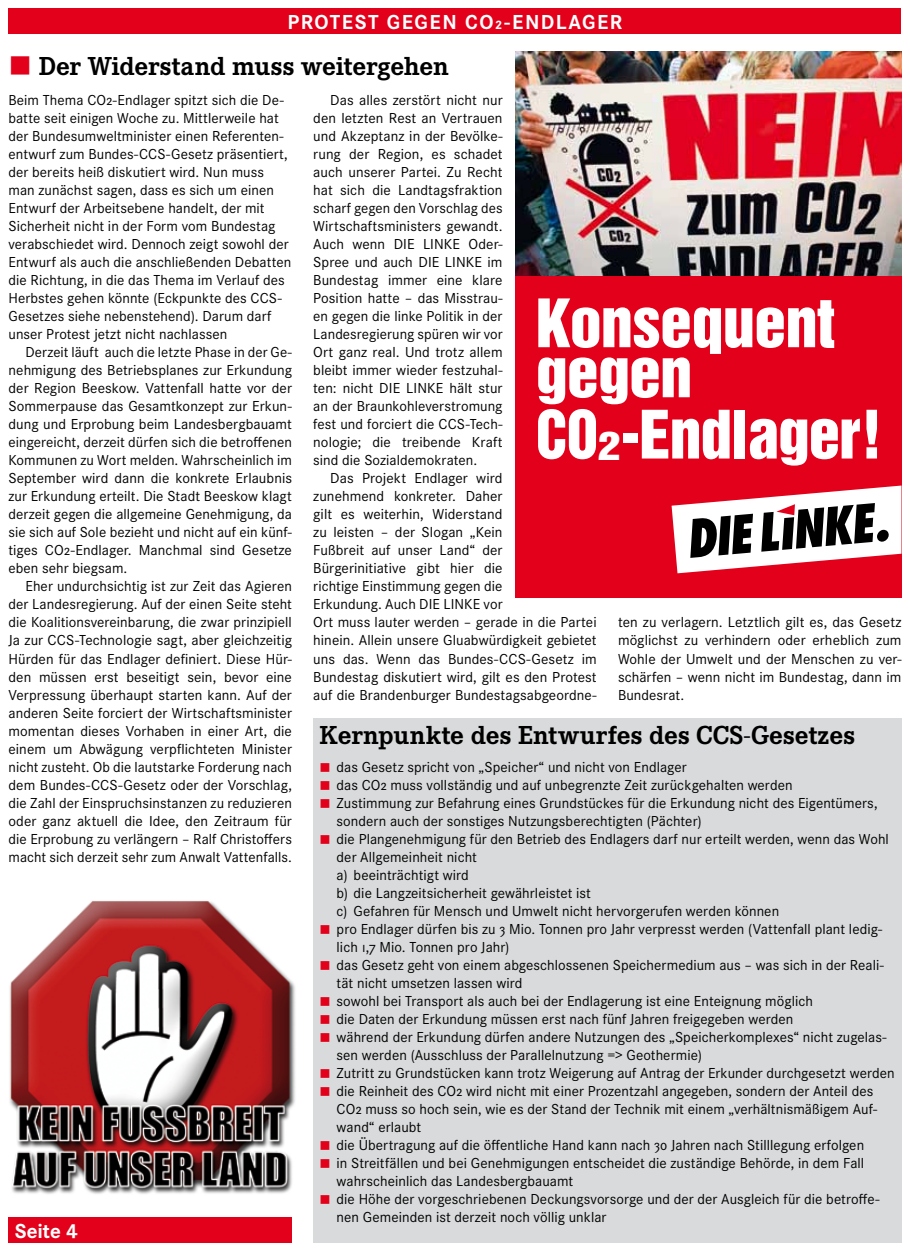
<style>
.page{position:relative;width:910px;height:1251px;background:#fff}
.page>*{position:absolute;margin:0;border:0;box-sizing:border-box;transform-origin:0 0}
.t1{font:61.05px/49.9px "Helvetica Inserat";letter-spacing:-.015em;color:#fff;scale:1.05 1}
.t2{font:61.05px "Helvetica Inserat";letter-spacing:-.015em;color:#fff;scale:.94 1}
.t3{font:700 27px "Corporate E";color:#000}
.t4{font:700 21px "Corporate S";letter-spacing:.07em;color:#fff}
.t5{font:15px/18px "Corporate S";letter-spacing:.005em;color:#000;text-align:justify}
.s1{color:#e2001a}
.s2{font-size:35.55px}
</style>
<div class="page">
<img style="left:9px;top:900px;width:286px;height:294px">
<img style="left:515px;top:51px;width:386px;height:225px">
<div style="left:515px;top:276px;width:386px;height:321px;background:#e2001a"></div>
<svg style="left:672px;top:485px;width:229px;height:88px"></svg>
<div style="left:9px;top:9px;width:892px;height:25px;background:#e2001a"></div>
<div style="left:313px;top:717px;width:588px;height:525px;background:#d9dadb"></div>
<div style="left:9px;top:1216px;width:283px;height:26px;background:#e2001a"></div>
<h3 class="t4" style="left:288px;top:10px;width:336px">PROTEST GEGEN CO₂-ENDLAGER</h3>
<h2 class="t3" style="left:9px;top:51px;width:442px"><span class="s1">■</span> Der Widerstand muss weitergehen</h2>
<p class="t5" style="left:9px;top:91px;width:284px;text-align:left">Beim Thema CO2-Endlager spitzt sich die De&shy;batte seit einigen Woche zu. Mittlerweile hat der Bundesumweltminister einen Referenten&shy;entwurf zum Bundes-CCS-Gesetz präsentiert, der bereits heiß diskutiert wird. Nun muss man zunächst sagen, dass es sich um einen Entwurf der Arbeitsebene handelt, der mit Sicherheit nicht in der Form vom Bundestag verabschiedet wird. Dennoch zeigt sowohl der Entwurf als auch die anschließenden Debatten die Richtung, in die das Thema im Verlauf des Herbstes gehen könnte (Eckpunkte des CCS-Gesetzes siehe nebenstehend). Darum darf unser Protest jetzt nicht nachlassen</p>
<p class="t5" style="left:9px;top:343px;width:285px;text-indent:17px">Derzeit läuft auch die letzte Phase in der Ge&shy;nehmigung des Betriebsplanes zur Erkundung der Region Beeskow. Vattenfall hatte vor der Sommerpause das Gesamtkonzept zur Erkun&shy;dung und Erprobung beim Landesbergbauamt eingereicht, derzeit dürfen sich die betroffenen Kommunen zu Wort melden. Wahrscheinlich im September wird dann die konkrete Erlaubnis zur Erkundung erteilt. Die Stadt Beeskow klagt derzeit gegen die allgemeine Genehmigung, da sie sich auf Sole bezieht und nicht auf ein künf&shy;tiges CO2-Endlager. Manchmal sind Gesetze eben sehr biegsam.</p>
<p class="t5" style="left:9px;top:577px;width:285px;text-indent:17px">Eher undurchsichtig ist zur Zeit das Agieren der Landesregierung. Auf der einen Seite steht die Koalitionsvereinbarung, die zwar prinzipiell Ja zur CCS-Technologie sagt, aber gleichzeitig Hürden für das Endlager definiert. Diese Hür&shy;den müssen erst beseitigt sein, bevor eine Verpressung überhaupt starten kann. Auf der anderen Seite forciert der Wirtschaftsminister momentan dieses Vorhaben in einer Art, die einem um Abwägung verpflichteten Minister nicht zusteht. Ob die lautstarke Forderung nach dem Bundes-CCS-Gesetz oder der Vorschlag, die Zahl der Einspruchsinstanzen zu reduzieren oder ganz aktuell die Idee, den Zeitraum für die Erprobung zu verlängern – Ralf Christoffers macht sich derzeit sehr zum Anwalt Vattenfalls.</p>
<p class="t5" style="left:313px;top:91px;width:191px;text-indent:17px">Das alles zerstört nicht nur den letzten Rest an Vertrauen und Akzeptanz in der Bevölke&shy;rung der Region, es schadet auch unserer Partei. Zu Recht hat sich die Landtagsfraktion scharf gegen den Vorschlag des Wirtschaftsministers gewandt.<br>Auch wenn DIE LINKE Oder-Spree und auch DIE LINKE im Bundestag immer eine klare Position hatte – das Misstrau&shy;en gegen die linke Politik in der Landesregierung spüren wir vor Ort ganz real. Und trotz allem bleibt immer wieder festzuhal&shy;ten: nicht DIE LINKE hält stur an der Braunkohleverstromung fest und forciert die CCS-Tech&shy;nologie; die treibende Kraft sind die Sozialdemokraten.</p>
<p class="t5" style="left:313px;top:469px;width:285px;text-align:left;text-indent:17px">Das Projekt Endlager wird<br>zunehmend konkreter. Daher<br>gilt es weiterhin, Widerstand<br>zu leisten – der Slogan „Kein<br>Fußbreit auf unser Land“ der Bürgerinitiative gibt hier die<br>richtige Einstimmung gegen die<br>Erkundung. Auch DIE LINKE vor<br>Ort muss lauter werden – gerade in die Partei hinein. Allein unsere Gluabwürdigkeit gebietet uns das. Wenn das Bundes-CCS-Gesetz im Bundestag diskutiert wird, gilt es den Protest auf die Brandenburger Bundestagsabgeordne-</p>
<h2 class="t3" style="left:320px;top:719px;width:537px">Kernpunkte des Entwurfes des CCS-Gesetzes</h2>
<p class="t5" style="left:337px;top:757px;width:560px;text-align:left">das Gesetz spricht von „Speicher“ und nicht von Endlager<br>das CO2 muss vollständig und auf unbegrenzte Zeit zurückgehalten werden<br>Zustimmung zur Befahrung eines Grundstückes für die Erkundung nicht des Eigentümers, sondern auch der sonstiges Nutzungsberechtigten (Pächter)<br>die Plangenehmigung für den Betrieb des Endlagers darf nur erteilt werden, wenn das Wohl der Allgemeinheit nicht<br>a) beeinträchtigt wird<br>b) die Langzeitsicherheit gewährleistet ist<br>c) Gefahren für Mensch und Umwelt nicht hervorgerufen werden können<br>pro Endlager dürfen bis zu 3 Mio. Tonnen pro Jahr verpresst werden (Vattenfall plant ledig&shy;lich 1,7 Mio. Tonnen pro Jahr)<br>das Gesetz geht von einem abgeschlossenen Speichermedium aus – was sich in der Reali&shy;tät nicht umsetzen lassen wird<br>sowohl bei Transport als auch bei der Endlagerung ist eine Enteignung möglich<br>die Daten der Erkundung müssen erst nach fünf Jahren freigegeben werden<br>während der Erkundung dürfen andere Nutzungen des „Speicherkomplexes“ nicht zugelas&shy;sen werden (Ausschluss der Parallelnutzung =&gt; Geothermie)<br>Zutritt zu Grundstücken kann trotz Weigerung auf Antrag der Erkunder durchgesetzt werden die Reinheit des CO2 wird nicht mit einer Prozentzahl angegeben, sondern der Anteil des CO2 muss so hoch sein, wie es der Stand der Technik mit einem „verhältnismäßigem Auf&shy;wand“ erlaubt<br>die Übertragung auf die öffentliche Hand kann nach 30 Jahren nach Stilllegung erfolgen<br>in Streitfällen und bei Genehmigungen entscheidet die zuständige Behörde, in dem Fall wahrscheinlich das Landesbergbauamt<br>die Höhe der vorgeschriebenen Deckungsvorsorge und der der Ausgleich für die betroffe&shy;nen Gemeinden ist derzeit noch völlig unklar</p>
<h1 class="t1" style="left:536px;top:299px;width:286px">Konsequent gegen</h1>
<h1 class="t2" style="left:536px;top:398px;width:370px">CO<span class="s2">2</span>-Endlager!</h1>
<p class="t5" style="left:618px;top:613px;width:285px">ten zu verlagern. Letztlich gilt es, das Gesetz möglichst zu verhindern oder erheblich zum Wohle der Umwelt und der Menschen zu ver&shy;schärfen – wenn nicht im Bundestag, dann im Bundesrat.</p>
<h3 class="t4" style="left:15px;top:1218px;width:65px">Seite 4</h3>
</div>
